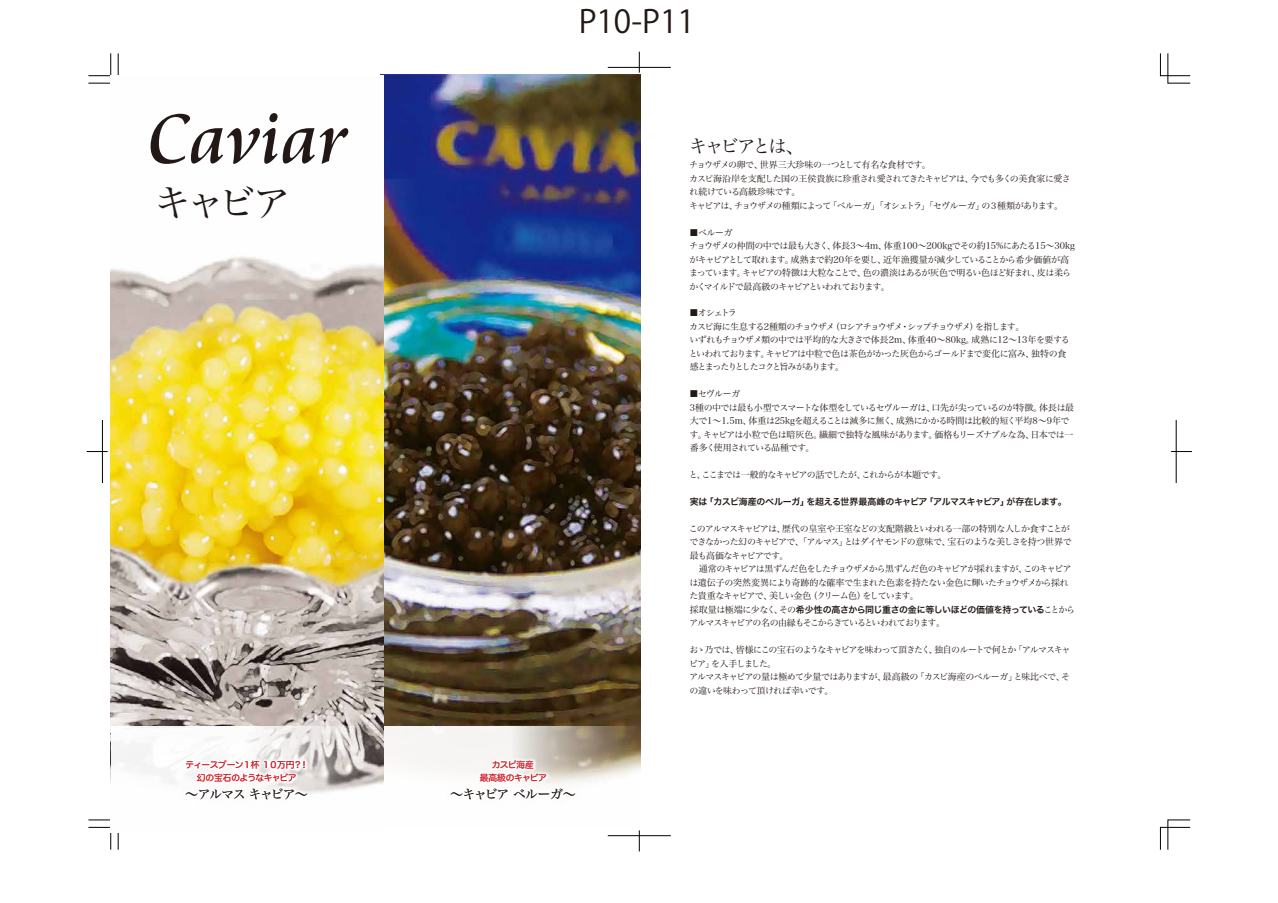
<style>
.page{position:relative;width:1278px;height:903px;background:#fff}
.page>*{position:absolute;margin:0;border:0;box-sizing:border-box;transform-origin:0 0}
.t1{font:77.17px "Cataneo BT";color:#221815}
.t2{font:38.32px "Hira Min Pro W3";color:#221815}
.t3{font:31.5px "Koz Go Pr 6 N";color:#221815}
.t4{font:18.72px "Hira Min Pro W3";letter-spacing:-.155em;color:#221815}
.t5{font:13.12px "Hira Min Pro W3";letter-spacing:-.115em;color:#221815}
.t6{font:9.01px/13.5px "Hira Min Pro W3";letter-spacing:-.075em;color:#221815}
.t7{font:9.01px/13.5px "Hira Min Pro W3";letter-spacing:-.05em;color:#221815}
.t8{font:9.01px "Hira Kaku Pro W6";letter-spacing:-.04em;color:#221815}
.t9{font:8.75px/13.1px "Hira Maru Pro W4";letter-spacing:-.06em;color:#d0121b;text-align:center}
.s1{font-family:"Hira Kaku Pro W6"}
</style>
<div class="page">
<svg style="left:88px;top:820px;width:30px;height:30px"></svg>
<svg style="left:88px;top:53px;width:30px;height:30px"></svg>
<svg style="left:1160px;top:53px;width:30px;height:30px"></svg>
<svg style="left:1160px;top:820px;width:30px;height:30px"></svg>
<svg style="left:87px;top:451px;width:21px;height:1px"></svg>
<hr style="left:102px;top:420px;width:1px;height:63px;background:#000">
<svg style="left:1170px;top:451px;width:21px;height:1px"></svg>
<hr style="left:1175px;top:420px;width:1px;height:63px;background:#000">
<hr style="left:607px;top:67px;width:63px;height:1px;background:#000">
<svg style="left:639px;top:52px;width:1px;height:21px"></svg>
<hr style="left:607px;top:835px;width:63px;height:1px;background:#000">
<svg style="left:639px;top:830px;width:1px;height:21px"></svg>
<img style="left:383px;top:75px;width:257px;height:709px">
<img style="left:111px;top:76px;width:272px;height:756px">
<svg style="left:111px;top:726px;width:271px;height:102px"></svg>
<svg style="left:384px;top:726px;width:256px;height:58px"></svg>
<svg style="left:111px;top:179px;width:309px;height:46px"></svg>
<img style="left:181px;top:755px;width:131px;height:51px">
<img style="left:445px;top:755px;width:135px;height:29px">
<img style="left:182px;top:757px;width:129px;height:49px">
<img style="left:447px;top:757px;width:132px;height:31px">
<p class="t1" style="left:148px;top:90px;width:201px">Caviar</p>
<p class="t2" style="left:153px;top:170px;width:139px">キャビア</p>
<p class="t9" style="left:185px;top:758px;width:125px">ティースプーン１杯 １０万円？！幻の宝石のようなキャビア</p>
<p class="t5" style="left:185px;top:783px;width:124px">～アルマス キャビア～</p>
<p class="t3" style="left:578px;top:4px;width:118px">P10-P11</p>
<p class="t9" style="left:479px;top:758px;width:69px">カスピ海産<br>最高級のキャビア</p>
<p class="t5" style="left:450px;top:783px;width:127px">～キャビア ベルーガ～</p>
<p class="t4" style="left:688px;top:130px;width:117px">キャビアとは、</p>
<p class="t6" style="left:689px;top:157px;width:383px">チョウザメの卵で、世界三大珍味の一つとして有名な食材です。<br>カスピ海沿岸を支配した国の王侯貴族に珍重され愛されてきたキャビアは、今でも多くの美食家に愛され続けている高級珍味です。<br>キャビアは、チョウザメの種類によって「ベルーガ」「オシェトラ」「セヴルーガ」の３種類があります。</p>
<p class="t6" style="left:689px;top:225px;width:387px">■ベルーガ<br>チョウザメの仲間の中では最も大きく、体長3～4m、体重100～200kgでその約15%にあたる15～30kgがキャビアとして取れます。成熟まで約20年を要し、近年漁獲量が減少していることから希少価値が高まっています。キャビアの特徴は大粒なことで、色の濃淡はあるが灰色で明るい色ほど好まれ、皮は柔らかくマイルドで最高級のキャビアといわれております。</p>
<p class="t6" style="left:688px;top:305px;width:382px">■オシェトラ<br>カスピ海に生息する2種類のチョウザメ（ロシアチョウザメ・シップチョウザメ）を指します。<br>いずれもチョウザメ類の中では平均的な大きさで体長2m、体重40～80kg。成熟に12～13年を要するといわれております。キャビアは中粒で色は茶色がかった灰色からゴールドまで変化に富み、独特の食感とまったりとしたコクと旨みがあります。</p>
<p class="t7" style="left:689px;top:386px;width:386px">■セヴルーガ<br>3種の中では最も小型でスマートな体型をしているセヴルーガは、口先が尖っているのが特徴。体長は最大で1～1.5m、体重は25kgを超えることは滅多に無く、成熟にかかる時間は比較的短く平均8～9年です。キャビアは小粒で色は暗灰色。繊細で独特な風味があります。価格もリーズナブルな為、日本では一番多く使用されている品種です。</p>
<p class="t6" style="left:688px;top:467px;width:259px">と、ここまでは一般的なキャビアの話でしたが、これからが本題です。</p>
<p class="t8" style="left:689px;top:493px;width:378px">実は「カスピ海産のベルーガ」を超える世界最高峰のキャビア「アルマスキャビア」が存在します。</p>
<p class="t6" style="left:689px;top:521px;width:388px">このアルマスキャビアは、歴代の皇室や王室などの支配階級といわれる一部の特別な人しか食すことができなかった幻のキャビアで、「アルマス」とはダイヤモンドの意味で、宝石のような美しさを持つ世界で最も高価なキャビアです。<br>　通常のキャビアは黒ずんだ色をしたチョウザメから黒ずんだ色のキャビアが採れますが、このキャビアは遺伝子の突然変異により奇跡的な確率で生まれた色素を持たない金色に輝いたチョウザメから採れた貴重なキャビアで、美しい金色（クリーム色）をしています。<br>採取量は極端に少なく、その<span class="s1">希少性の高さから同じ重さの金に等しいほどの価値を持っている</span>ことからアルマスキャビアの名の由縁もそこからきているといわれております。</p>
<p class="t6" style="left:689px;top:642px;width:383px">おゝ乃では、皆様にこの宝石のようなキャビアを味わって頂きたく、独自のルートで何とか「アルマスキャビア」を入手しました。<br>アルマスキャビアの量は極めて少量ではありますが、最高級の「カスピ海産のベルーガ」と味比べで、その違いを味わって頂ければ幸いです。</p>
</div>
